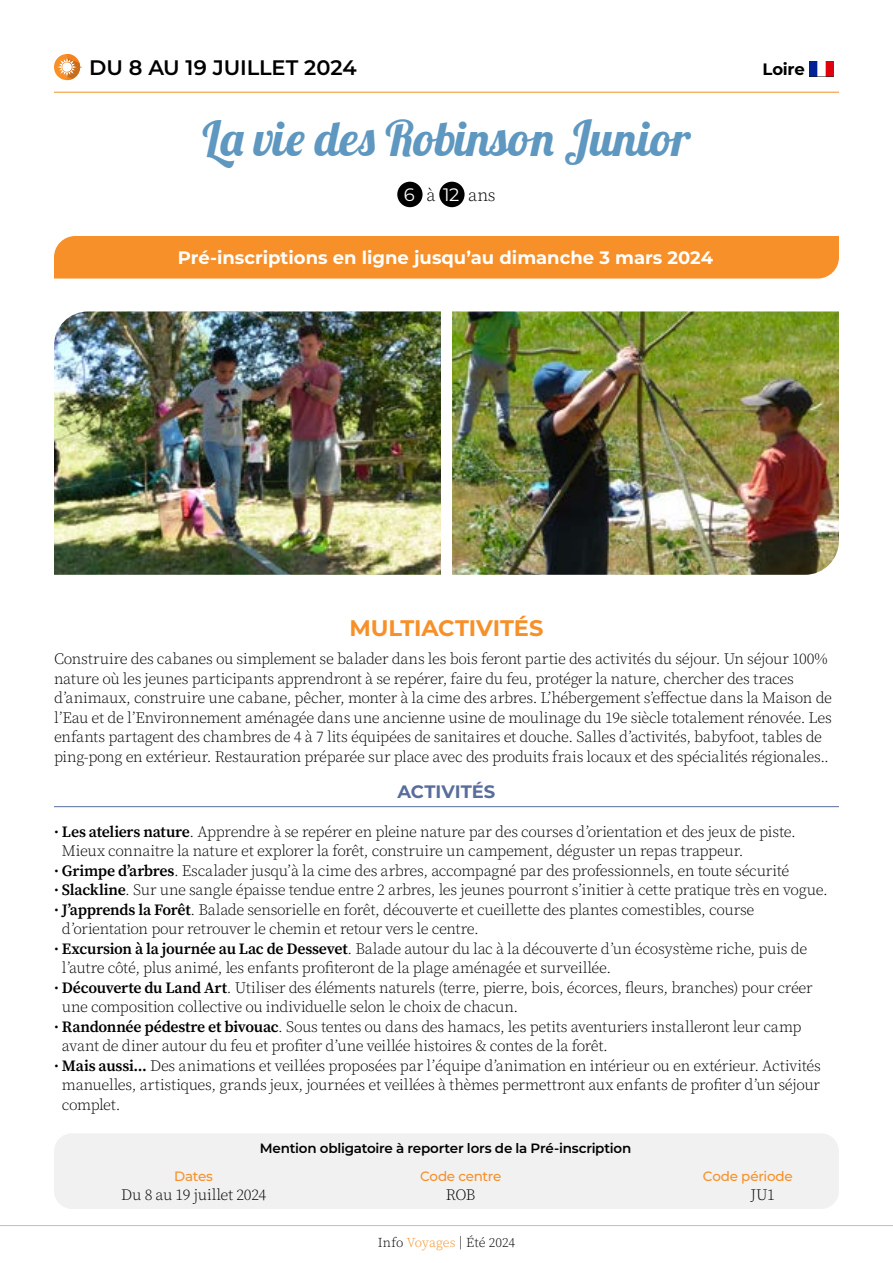
<style>
.page{position:relative;width:893px;height:1263px;background:#fff}
.page>*{position:absolute;margin:0;border:0;box-sizing:border-box;transform-origin:0 0}
.t1{font:48px "Lobster";letter-spacing:-.005em;color:#5e97bf}
.t2{font:700 22.5px "Montserrat";color:#f79028}
.t3{font:600 21px "Montserrat";letter-spacing:-.005em;color:#000}
.t4{font:700 18px "Montserrat";color:#fff}
.t5{font:700 18px "Montserrat";color:#596d9c}
.t6{font:300 18px "Source Serif 4";color:#000}
.t7{font:700 16.5px "Montserrat";letter-spacing:-.015em;color:#000}
.t8{font:300 15.75px/19.5px "Source Serif 4";letter-spacing:-.02em;color:#000}
.t9{font:600 13.5px "Montserrat";letter-spacing:-.015em;color:#000}
.t10{font:500 13.5px "Montserrat";letter-spacing:-.02em;color:#f79028}
.t11{font:300 13.5px "Source Serif 4";letter-spacing:.005em;color:#000}
.s1{font-family:"Montserrat";font-weight:400;color:#fff}
.s2{font-weight:600}
.s3{color:#f79028}
</style>
<div class="page">
<hr style="left:0;top:1225px;width:893px;height:1px;background:#bcbec0">
<hr style="left:54px;top:806px;width:785px;height:1px;background:#596d9c">
<hr style="left:54px;top:92px;width:785px;height:1px;background:#f4911f">
<div style="left:54px;top:54px;width:26px;height:26px;background:#f79028;border-radius:50%"></div>
<svg style="left:58px;top:54px;width:23px;height:26px"></svg>
<svg style="left:809px;top:61px;width:25px;height:16px"></svg>
<svg style="left:810px;top:61px;width:23px;height:16px"></svg>
<div style="left:397px;top:182px;width:26px;height:25px;background:#000;border-radius:50%"></div>
<div style="left:439px;top:182px;width:26px;height:25px;background:#000;border-radius:50%"></div>
<img style="left:452px;top:311px;width:387px;height:264px">
<img style="left:54px;top:311px;width:387px;height:264px">
<div style="left:54px;top:236px;width:785px;height:43px;background:#f79028"></div>
<div style="left:54px;top:1133px;width:785px;height:76px;background:#f1f1f2;border-radius:18px"></div>
<h3 class="t3" style="left:89px;top:52px;width:269px">DU 8 AU 19 JUILLET 2024</h3>
<p class="t7" style="left:762px;top:57px;width:44px">Loire</p>
<h1 class="t1" style="left:203px;top:108px;width:489px">La vie des Robinson Junior</h1>
<p class="t6" style="left:404px;top:183px;width:93px"><span class="s1">6</span> à <span class="s1">12</span> ans</p>
<p class="t4" style="left:178px;top:244px;width:537px">Pré-inscriptions en ligne jusqu’au dimanche 3 mars 2024</p>
<h2 class="t2" style="left:349px;top:612px;width:196px">MULTIACTIVITÉS</h2>
<p class="t8" style="left:54px;top:649px;width:779px">Construire des cabanes ou simplement se balader dans les bois feront partie des activités du séjour. Un séjour 100% nature où les jeunes participants apprendront à se repérer, faire du feu, protéger la nature, chercher des traces d’animaux, construire une cabane, pêcher, monter à la cime des arbres. L’hébergement s’effectue dans la Maison de l’Eau et de l’Environnement aménagée dans une ancienne usine de moulinage du 19e siècle totalement rénovée. Les enfants partagent des chambres de 4 à 7 lits équipées de sanitaires et douche. Salles d’activités, babyfoot, tables de ping-pong en extérieur. Restauration préparée sur place avec des produits frais locaux et des spécialités régionales..</p>
<p class="t5" style="left:398px;top:778px;width:99px">ACTIVITÉS</p>
<p class="t8" style="left:62px;top:822px;width:735px;text-indent:-8px">• <span class="s2">Les ateliers nature</span>. Apprendre à se repérer en pleine nature par des courses d’orientation et des jeux de piste.<br>Mieux connaitre la nature et explorer la forêt, construire un campement, déguster un repas trappeur.</p>
<p class="t8" style="left:54px;top:861px;width:737px">• <span class="s2">Grimpe d’arbres</span>. Escalader jusqu’à la cime des arbres, accompagné par des professionnels, en toute sécurité</p>
<p class="t8" style="left:54px;top:880px;width:775px">• <span class="s2">Slackline</span>. Sur une sangle épaisse tendue entre 2 arbres, les jeunes pourront s’initier à cette pratique très en vogue.</p>
<p class="t8" style="left:62px;top:900px;width:694px;text-indent:-8px">• <span class="s2">J’apprends la Forêt</span>. Balade sensorielle en forêt, découverte et cueillette des plantes comestibles, course d’orientation pour retrouver le chemin et retour vers le centre.</p>
<p class="t8" style="left:62px;top:939px;width:747px;text-indent:-8px">• <span class="s2">Excursion à la journée au Lac de Dessevet</span>. Balade autour du lac à la découverte d’un écosystème riche, puis de l’autre côté, plus animé, les enfants profiteront de la plage aménagée et surveillée.</p>
<p class="t8" style="left:62px;top:978px;width:752px;text-indent:-8px">• <span class="s2">Découverte du Land Art</span>. Utiliser des éléments naturels (terre, pierre, bois, écorces, fleurs, branches) pour créer une composition collective ou individuelle selon le choix de chacun.</p>
<p class="t8" style="left:62px;top:1017px;width:741px;text-indent:-8px">• <span class="s2">Randonnée pédestre et bivouac</span>. Sous tentes ou dans des hamacs, les petits aventuriers installeront leur camp avant de diner autour du feu et profiter d’une veillée histoires &amp; contes de la forêt.</p>
<p class="t8" style="left:62px;top:1056px;width:760px;text-align:justify;text-indent:-8px">• <span class="s2">Mais aussi...</span> Des animations et veillées proposées par l’équipe d’animation en intérieur ou en extérieur. Activités manuelles, artistiques, grands jeux, journées et veillées à thèmes permettront aux enfants de profiter d’un séjour complet.</p>
<p class="t9" style="left:260px;top:1138px;width:373px">Mention obligatoire à reporter lors de la Pré-inscription</p>
<p class="t10" style="left:174px;top:1166px;width:40px">Dates</p>
<p class="t10" style="left:420px;top:1166px;width:83px">Code centre</p>
<p class="t10" style="left:703px;top:1166px;width:91px">Code période</p>
<p class="t8" style="left:121px;top:1185px;width:147px">Du 8 au 19 juillet 2024</p>
<p class="t8" style="left:446px;top:1185px;width:31px">ROB</p>
<p class="t8" style="left:750px;top:1185px;width:26px">JU1</p>
<p class="t11" style="left:378px;top:1234px;width:139px">Info <span class="s3">Voyages</span> | Été 2024</p>
</div>
